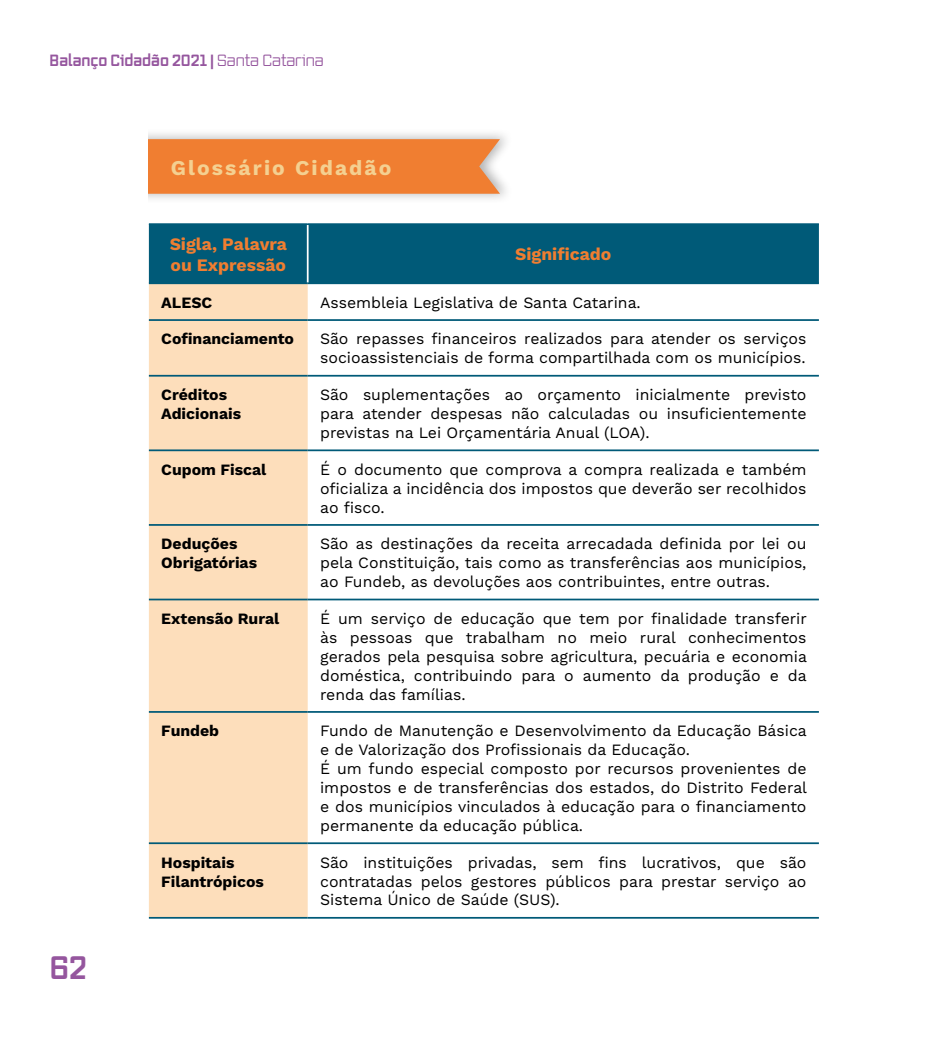
<style>
.page{position:relative;width:943px;height:1042px;background:#fff}
.page>*{position:absolute;margin:0;border:0;box-sizing:border-box;transform-origin:0 0}
.t1{font:700 31.5px "Vox";color:#95569e}
.t2{font:700 21px "Work Sans";letter-spacing:.1em;color:#f4d091}
.t3{font:700 17.5px/21px "Work Sans";color:#f07e31}
.t4{font:15.75px/18.9px "Work Sans";color:#000;text-align:justify}
.t5{font:700 15.75px/18.9px "Work Sans";color:#000}
.t6{font:700 15.75px "Vox";color:#95569e}
.s1{font-weight:400}
</style>
<div class="page">
<div style="left:149px;top:225px;width:670px;height:57px;background:#005a78"></div>
<div style="left:149px;top:284px;width:159px;height:633px;background:#fddebb"></div>
<hr style="left:149px;top:319px;width:159px;height:2px;background:#005a78">
<hr style="left:308px;top:319px;width:511px;height:2px;background:#005a78">
<hr style="left:149px;top:375px;width:159px;height:2px;background:#005a78">
<hr style="left:308px;top:375px;width:511px;height:2px;background:#005a78">
<hr style="left:149px;top:449px;width:159px;height:2px;background:#005a78">
<hr style="left:308px;top:449px;width:511px;height:2px;background:#005a78">
<hr style="left:149px;top:524px;width:159px;height:2px;background:#005a78">
<hr style="left:308px;top:524px;width:511px;height:2px;background:#005a78">
<hr style="left:149px;top:598px;width:159px;height:2px;background:#005a78">
<hr style="left:308px;top:598px;width:511px;height:2px;background:#005a78">
<hr style="left:149px;top:711px;width:159px;height:2px;background:#005a78">
<hr style="left:308px;top:711px;width:511px;height:2px;background:#005a78">
<hr style="left:149px;top:842px;width:159px;height:2px;background:#005a78">
<hr style="left:308px;top:842px;width:511px;height:2px;background:#005a78">
<hr style="left:149px;top:917px;width:159px;height:1px;background:#005a78">
<hr style="left:308px;top:917px;width:511px;height:1px;background:#005a78">
<hr style="left:149px;top:223px;width:159px;height:2px;background:#005a78">
<hr style="left:308px;top:223px;width:511px;height:2px;background:#005a78">
<hr style="left:149px;top:282px;width:159px;height:2px;background:#005a78">
<hr style="left:308px;top:282px;width:511px;height:2px;background:#005a78">
<hr style="left:307px;top:225px;width:1px;height:57px;background:#fff">
<div style="left:67px;top:129px;width:447px;height:75px;background:#000;opacity:.3"></div>
<div style="left:148px;top:139px;width:352px;height:55px;background:#f07e31"></div>
<div style="left:63px;top:124px;width:85px;height:98px;background:#fff"></div>
<p class="t6" style="left:50px;top:50px;width:276px">Balanço Cidadão 2021 | <span class="s1">Santa Catarina</span></p>
<h2 class="t2" style="left:171px;top:155px;width:222px">Glossário Cidadão</h2>
<h1 class="t1" style="left:50px;top:946px;width:39px">62</h1>
<p class="t3" style="left:170px;top:234px;width:119px">Sigla, Palavra ou Expressão</p>
<p class="t3" style="left:515px;top:245px;width:98px">Significado</p>
<p class="t5" style="left:161px;top:294px;width:52px">ALESC</p>
<p class="t4" style="left:320px;top:293px;width:322px">Assembleia Legislativa de Santa Catarina.</p>
<p class="t5" style="left:161px;top:330px;width:134px">Cofinanciamento</p>
<p class="t4" style="left:320px;top:330px;width:488px">São repasses financeiros realizados para atender os serviços socioassistenciais de forma compartilhada com os municípios.</p>
<p class="t5" style="left:161px;top:386px;width:81px">Créditos<br>Adicionais</p>
<p class="t4" style="left:320px;top:386px;width:488px">São suplementações ao orçamento inicialmente previsto para atender despesas não calculadas ou insuficientemente previstas na Lei Orçamentária Anual (LOA).</p>
<p class="t5" style="left:161px;top:461px;width:107px">Cupom Fiscal</p>
<p class="t4" style="left:320px;top:460px;width:488px">É o documento que comprova a compra realizada e também oficializa a incidência dos impostos que deverão ser recolhidos ao fisco.</p>
<p class="t5" style="left:161px;top:535px;width:97px">Deduções<br>Obrigatórias</p>
<p class="t4" style="left:320px;top:535px;width:488px">São as destinações da receita arrecadada definida por lei ou pela Constituição, tais como as transferências aos municípios, ao Fundeb, as devoluções aos contribuintes, entre outras.</p>
<p class="t5" style="left:161px;top:610px;width:119px">Extensão Rural</p>
<p class="t4" style="left:320px;top:610px;width:488px">É um serviço de educação que tem por finalidade transferir às pessoas que trabalham no meio rural conhecimentos gerados pela pesquisa sobre agricultura, pecuária e economia doméstica, contribuindo para o aumento da produção e da renda das famílias.</p>
<p class="t5" style="left:161px;top:722px;width:59px">Fundeb</p>
<p class="t4" style="left:320px;top:722px;width:488px;text-align:left">Fundo de Manutenção e Desenvolvimento da Educação Básica e de Valorização dos Profissionais da Educação.<br>É um fundo especial composto por recursos provenientes de impostos e de transferências dos estados, do Distrito Federal e dos municípios vinculados à educação para o financiamento permanente da educação pública.</p>
<p class="t5" style="left:161px;top:853px;width:104px">Hospitais<br>Filantrópicos</p>
<p class="t4" style="left:320px;top:853px;width:488px">São instituições privadas, sem fins lucrativos, que são contratadas pelos gestores públicos para prestar serviço ao Sistema Único de Saúde (SUS).</p>
</div>
